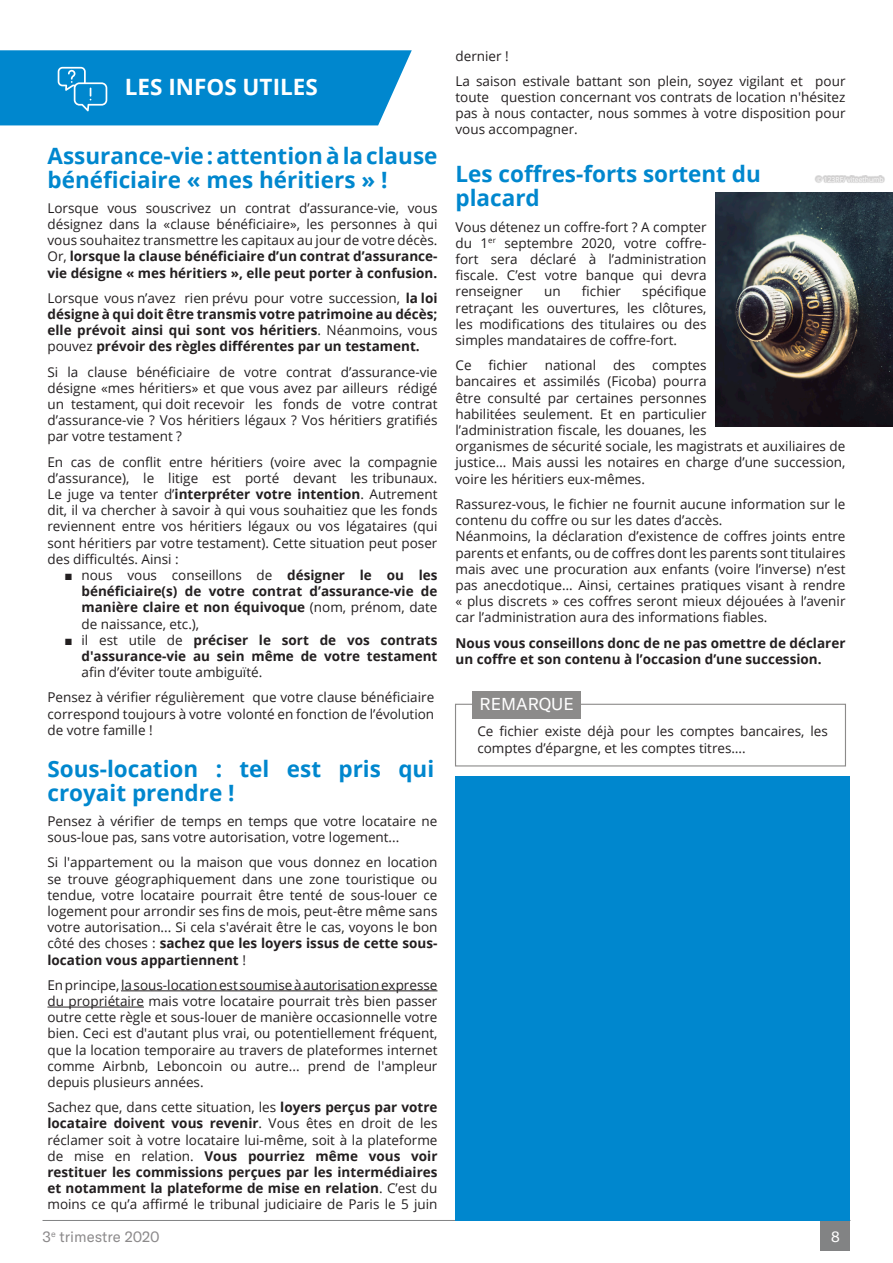
<style>
.page{position:relative;width:893px;height:1263px;background:#fff}
.page>*{position:absolute;margin:0;border:0;box-sizing:border-box;transform-origin:0 0}
.PUCE_CARRE{font:700 22.5px/24px "Open Sans";color:#0087ce}
.t1{font:700 22.5px "Open Sans";color:#fff}
.t2{font:16.95px "GT America";color:#fff}
.t3{font:15px "GT America";color:#8c8a8b}
.t4{font:15px "GT America";color:#fff}
.PUCE_CARRE-2{font:13.5px/16.2px "Open Sans";color:#231f20;text-align:justify}
.PUCE_CARRE-3{font:700 13.5px/16.2px "Open Sans";color:#231f20;text-align:justify}
.PUCE_CARRE-4{font:6.75px "Open Sans";color:#fff}
.s1{font-weight:700}
.s2{font-weight:400}
.s3{font-family:"Arial";font-weight:400}
</style>
<div class="page">
<div style="left:820px;top:1221px;width:30px;height:29px;background:#828384"></div>
<hr style="left:43px;top:1220px;width:807px;height:1px;background:#828384">
<div style="left:455px;top:776px;width:395px;height:444px;background:#0087ce"></div>
<hr style="left:121px;top:990px;width:316px;height:1px;background:#231f20">
<hr style="left:47px;top:1007px;width:97px;height:1px;background:#231f20">
<div style="left:455px;top:704px;width:391px;height:62px;border:1px solid #8c8b8a"></div>
<div style="left:473px;top:691px;width:108px;height:27px;background:#8c8b8a"></div>
<svg style="left:0;top:50px;width:412px;height:75px;background:#0e8dd0"></svg>
<img style="left:715px;top:192px;width:178px;height:234px">
<div style="left:814px;top:175px;width:72px;height:8px;background:#231f20;opacity:.21"></div>
<p class="t1" style="left:125px;top:71px;width:195px">LES INFOS UTILES</p>
<p class="PUCE_CARRE" style="left:47px;top:143px;width:391px">Assurance-vie : attention à la clause bénéficiaire « mes héritiers » !</p>
<p class="PUCE_CARRE-2" style="left:47px;top:199px;width:391px">Lorsque vous souscrivez un contrat d’assurance-vie, vous désignez dans la «clause bénéficiaire», les personnes à qui vous souhaitez transmettre les capitaux au jour de votre décès.<br>Or, <span class="s1">lorsque la clause bénéficiaire d’un contrat d’assurance&shy;vie désigne « mes héritiers », elle peut porter à confusion.</span></p>
<p class="PUCE_CARRE-3" style="left:47px;top:289px;width:391px"><span class="s2">Lorsque vous n’avez rien prévu pour votre succession,</span> la loi désigne à qui doit être transmis votre patrimoine au décès; elle prévoit ainsi qui sont vos héritiers<span class="s2">. Néanmoins, vous pouvez</span> prévoir des règles différentes par un testament.</p>
<p class="PUCE_CARRE-2" style="left:47px;top:363px;width:391px">Si la clause bénéficiaire de votre contrat d’assurance-vie désigne «mes héritiers» et que vous avez par ailleurs rédigé un testament, qui doit recevoir les fonds de votre contrat d’assurance-vie ? Vos héritiers légaux ? Vos héritiers gratifiés par votre testament ?</p>
<p class="PUCE_CARRE-2" style="left:47px;top:453px;width:391px">En cas de conflit entre héritiers (voire avec la compagnie d’assurance), le litige est porté devant les tribunaux.<br>Le juge va tenter d’<span class="s1">interpréter votre intention</span>. Autrement dit, il va chercher à savoir à qui vous souhaitiez que les fonds reviennent entre vos héritiers légaux ou vos légataires (qui sont héritiers par votre testament). Cette situation peut poser des difficultés. Ainsi :</p>
<p class="PUCE_CARRE-3" style="left:81px;top:567px;width:357px;text-indent:-17px"><span class="s3">■</span> <span class="s2">nous vous conseillons de</span> désigner le ou les bénéficiaire(s) de votre contrat d’assurance-vie de manière claire et non équivoque <span class="s2">(nom, prénom, date de naissance, etc.),</span></p>
<p class="PUCE_CARRE-3" style="left:81px;top:631px;width:357px;text-indent:-17px"><span class="s3">■</span> <span class="s2">il est utile de</span> préciser le sort de vos contrats d'assurance-vie au sein même de votre testament <span class="s2">afin d’éviter toute ambiguïté.</span></p>
<p class="PUCE_CARRE-2" style="left:47px;top:689px;width:388px">Pensez à vérifier régulièrement que votre clause bénéficiaire correspond toujours à votre volonté en fonction de l’évolution de votre famille !</p>
<p class="PUCE_CARRE" style="left:47px;top:756px;width:388px">Sous-location : tel est pris qui croyait prendre !</p>
<p class="PUCE_CARRE-2" style="left:47px;top:813px;width:391px">Pensez à vérifier de temps en temps que votre locataire ne sous-loue pas, sans votre autorisation, votre logement...</p>
<p class="PUCE_CARRE-2" style="left:47px;top:854px;width:391px">Si l'appartement ou la maison que vous donnez en location se trouve géographiquement dans une zone touristique ou tendue, votre locataire pourrait être tenté de sous-louer ce logement pour arrondir ses fins de mois, peut-être même sans votre autorisation... Si cela s'avérait être le cas, voyons le bon côté des choses : <span class="s1">sachez que les loyers issus de cette sous&shy;location vous appartiennent</span> !</p>
<p class="PUCE_CARRE-2" style="left:47px;top:976px;width:391px">En principe, la sous-location est soumise à autorisation expresse du propriétaire mais votre locataire pourrait très bien passer outre cette règle et sous-louer de manière occasionnelle votre bien. Ceci est d'autant plus vrai, ou potentiellement fréquent, que la location temporaire au travers de plateformes internet comme Airbnb, Leboncoin ou autre... prend de l'ampleur depuis plusieurs années.</p>
<p class="PUCE_CARRE-2" style="left:47px;top:1099px;width:391px">Sachez que, dans cette situation, les <span class="s1">loyers perçus par votre locataire doivent vous revenir</span>. Vous êtes en droit de les réclamer soit à votre locataire lui-même, soit à la plateforme de mise en relation. <span class="s1">Vous pourriez même vous voir restituer les commissions perçues par les intermédiaires et notamment la plateforme de mise en relation</span>. C’est du moins ce qu’a affirmé le tribunal judiciaire de Paris le 5 juin</p>
<p class="PUCE_CARRE-2" style="left:455px;top:47px;width:55px">dernier !</p>
<p class="PUCE_CARRE-2" style="left:455px;top:72px;width:391px">La saison estivale battant son plein, soyez vigilant et pour toute question concernant vos contrats de location n'hésitez pas à nous contacter, nous sommes à votre disposition pour vous accompagner.</p>
<p class="PUCE_CARRE" style="left:455px;top:162px;width:307px">Les coffres-forts sortent du placard</p>
<p class="PUCE_CARRE-2" style="left:455px;top:218px;width:252px">Vous détenez un coffre-fort ? A compter du 1<sup>er</sup> septembre 2020, votre coffre&shy;fort sera déclaré à l’administration fiscale. C’est votre banque qui devra renseigner</p>
<p class="PUCE_CARRE-4" style="left:816px;top:175px;width:69px">© 123RF/ viteethumb</p>
<p class="PUCE_CARRE-2" style="left:455px;top:283px;width:253px;text-indent:187px">spécifique retraçant les ouvertures, les clôtures, les modifications des titulaires ou des simples mandataires de coffre-fort.</p>
<p class="PUCE_CARRE-2" style="left:455px;top:357px;width:18px">Ce</p>
<p class="PUCE_CARRE-2" style="left:489px;top:357px;width:41px">fichier</p>
<p class="PUCE_CARRE-2" style="left:545px;top:357px;width:53px">national</p>
<p class="PUCE_CARRE-2" style="left:613px;top:357px;width:24px">des</p>
<p class="PUCE_CARRE-2" style="left:544px;top:283px;width:18px">un</p>
<p class="PUCE_CARRE-2" style="left:582px;top:283px;width:41px">fichier</p>
<p class="PUCE_CARRE-2" style="left:455px;top:357px;width:391px;text-align:left;text-indent:197px">comptes<br>bancaires et assimilés (Ficoba) pourra<br>être consulté par certaines personnes<br>habilitées seulement. Et en particulier<br>l’administration fiscale, les douanes, les<br>organismes de sécurité sociale, les magistrats et auxiliaires de justice… Mais aussi les notaires en charge d’une succession, voire les héritiers eux-mêmes.</p>
<p class="PUCE_CARRE-2" style="left:455px;top:495px;width:391px">Rassurez-vous, le fichier ne fournit aucune information sur le contenu du coffre ou sur les dates d’accès.</p>
<p class="PUCE_CARRE-2" style="left:455px;top:528px;width:391px">Néanmoins, la déclaration d’existence de coffres joints entre parents et enfants, ou de coffres dont les parents sont titulaires mais avec une procuration aux enfants (voire l’inverse) n’est pas anecdotique… Ainsi, certaines pratiques visant à rendre « plus discrets » ces coffres seront mieux déjouées à l’avenir car l’administration aura des informations fiables.</p>
<p class="PUCE_CARRE-3" style="left:455px;top:634px;width:391px">Nous vous conseillons donc de ne pas omettre de déclarer un coffre et son contenu à l’occasion d’une succession.</p>
<p class="t2" style="left:480px;top:694px;width:96px">REMARQUE</p>
<p class="PUCE_CARRE-2" style="left:477px;top:723px;width:352px">Ce fichier existe déjà pour les comptes bancaires, les comptes d’épargne, et les comptes titres….</p>
<p class="t3" style="left:43px;top:1228px;width:119px">3<sup>e</sup> trimestre 2020</p>
<p class="t4" style="left:831px;top:1227px;width:10px">8</p>
</div>
